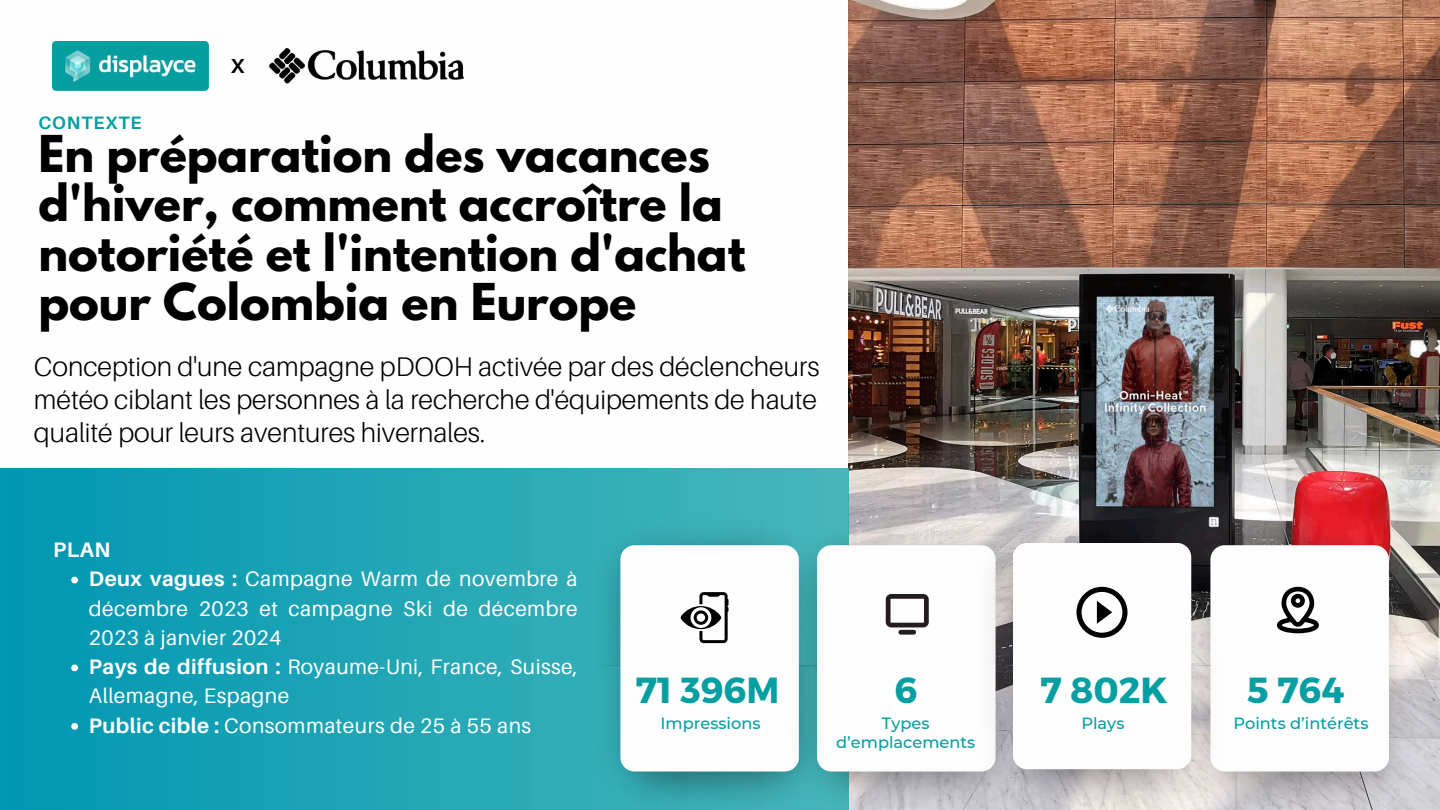
<style>
.page{position:relative;width:1440px;height:810px;background:#fff}
.page>*{position:absolute;margin:0;border:0;box-sizing:border-box;transform-origin:0 0}
.t1{font:700 45px/49.5px "League Spartan";color:#000}
.t2{font:700 36.2px "Montserrat";color:#059ea1}
.t3{font:300 27px/33px "Aileron";color:#000;text-align:justify}
.t4{font:21px/29.2px "Aileron";letter-spacing:.02em;color:#fefefe}
.t5{font:700 20.4px "Aileron";color:#000}
.t6{font:700 18px "Aileron";letter-spacing:.05em;color:#059ea1}
.t7{font:500 16.2px/19.5px "Montserrat";color:#059ea1;text-align:center}
.s1{font-weight:700}
</style>
<div class="page">
<img style="left:849px;top:0;width:591px;height:810px">
<div style="left:0;top:468px;width:849px;height:342px;background:linear-gradient(to right,#0097b2,#47b7ba)"></div>
<img style="left:578px;top:513px;width:196px;height:297px">
<img style="left:774px;top:513px;width:192px;height:297px">
<img style="left:1230px;top:513px;width:198px;height:297px">
<div style="left:620px;top:545px;width:179px;height:227px;background:#fdfdfd;border-radius:14px"></div>
<div style="left:817px;top:545px;width:179px;height:227px;background:#fdfdfd;border-radius:14px"></div>
<div style="left:1210px;top:545px;width:179px;height:227px;background:#fdfdfd;border-radius:14px"></div>
<svg style="left:886px;top:594px;width:43px;height:41px"></svg>
<img style="left:965px;top:665px;width:265px;height:145px">
<img style="left:966px;top:510px;width:265px;height:155px">
<div style="left:1013px;top:543px;width:178px;height:226px;background:#fdfdfd;border-radius:14px"></div>
<svg style="left:1277px;top:587px;width:42px;height:46px"></svg>
<svg style="left:681px;top:592px;width:48px;height:51px"></svg>
<img style="left:52px;top:41px;width:157px;height:49px">
<svg style="left:1077px;top:587px;width:51px;height:51px"></svg>
<img style="left:269px;top:48px;width:195px;height:36px">
<svg style="left:71px;top:577px;width:7px;height:6px"></svg>
<svg style="left:71px;top:664px;width:7px;height:7px"></svg>
<svg style="left:71px;top:723px;width:7px;height:7px"></svg>
<p class="t6" style="left:38px;top:111px;width:105px">CONTEXTE</p>
<p class="t5" style="left:231px;top:53px;width:15px">X</p>
<h1 class="t1" style="left:38px;top:135px;width:709px">En préparation des vacances d'hiver, comment accroître la notoriété et l'intention d'achat pour Colombia en Europe</h1>
<p class="t3" style="left:34px;top:350px;width:787px">Conception d'une campagne pDOOH activée par des déclencheurs météo ciblant les personnes à la recherche d'équipements de haute qualité pour leurs aventures hivernales.</p>
<p class="t4" style="left:89px;top:535px;width:490px;text-indent:-36px"><span class="s1">PLAN<br>Deux vagues :</span> Campagne Warm de novembre à décembre 2023 et campagne Ski de décembre<br>2023 à janvier 2024<br><span class="s1">Pays de diffusion :</span> Royaume-Uni, France, Suisse,<br>Allemagne, Espagne<br><span class="s1">Public cible :</span> Consommateurs de 25 à 55 ans</p>
<h2 class="t2" style="left:636px;top:666px;width:145px">71 396M</h2>
<p class="t7" style="left:661px;top:713px;width:101px">Impressions</p>
<h2 class="t2" style="left:894px;top:666px;width:24px">6</h2>
<h2 class="t2" style="left:1040px;top:666px;width:129px">7 802K</h2>
<h2 class="t2" style="left:1247px;top:666px;width:99px">5 764</h2>
<p class="t7" style="left:836px;top:713px;width:141px">Types d’emplacements</p>
<p class="t7" style="left:1233px;top:713px;width:137px">Points d’intérêts</p>
<p class="t7" style="left:1081px;top:713px;width:45px">Plays</p>
</div>
